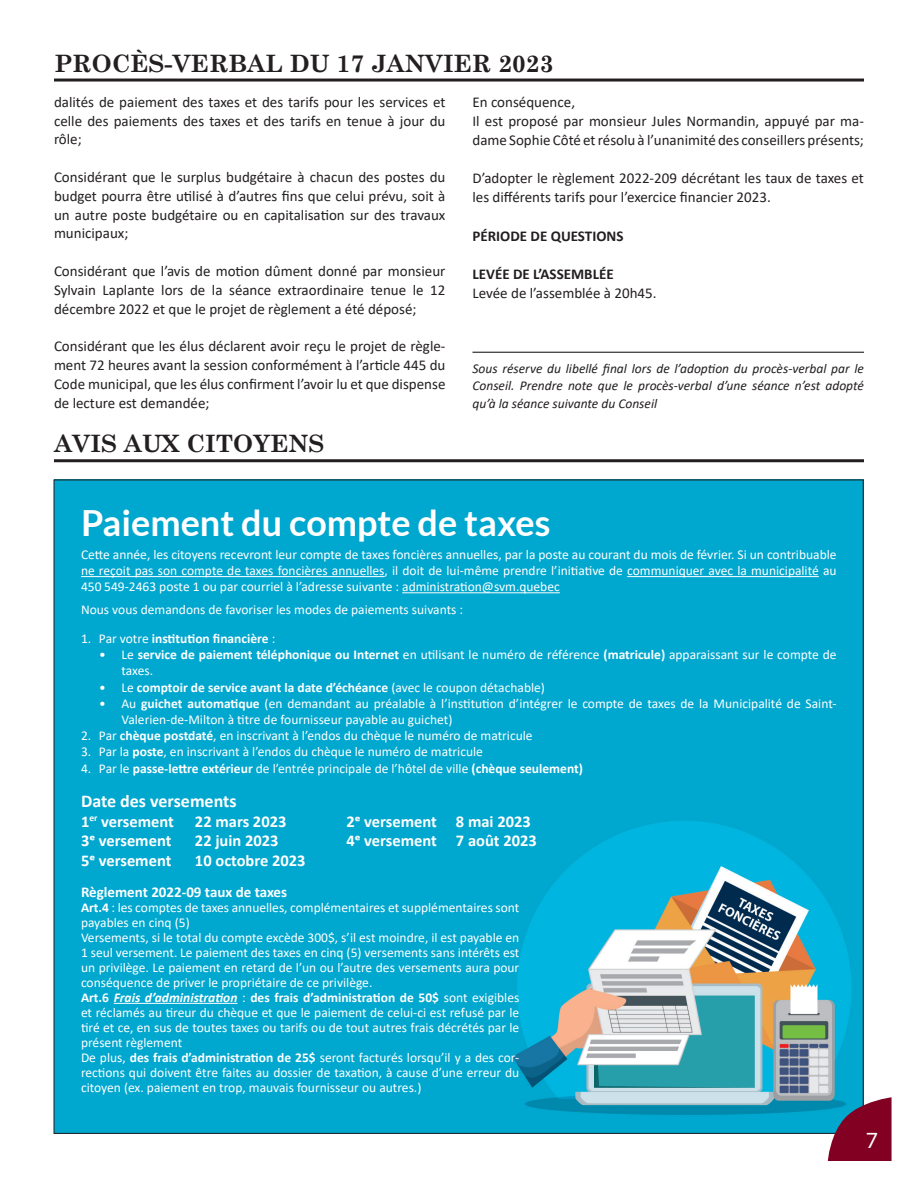
<style>
.page{position:relative;width:918px;height:1188px;background:#fff}
.page>*{position:absolute;margin:0;border:0;box-sizing:border-box;transform-origin:0 0}
.t1{font:700 36px "Lato";color:#fff}
.titre{font:700 24px "Century Schoolbook";color:#231f20}
.t2{font:21px "Lato";color:#fff}
.t3{font:700 18px "Calibri";color:#fff}
.t4{font:700 16.5px "Calibri";color:#fff}
.PV-TXT{font:15px/18.8px "Calibri";color:#231f20;text-align:justify}
.PV_-_titre{font:700 15px "Calibri";color:#231f20}
.t5{font:700 15px "Calibri";color:#fff}
.t6{font:13.5px/15px "Calibri";color:#fff;text-align:justify}
.PV_-_SOUS_RESERVE{font:italic 13.5px/17.4px "Calibri";color:#231f20;text-align:justify}
.t7{font:700 13.5px "Calibri";color:#fff}
.s1{font-weight:400}
.s2{font-weight:700}
.s3{font-weight:700;font-style:italic}
</style>
<div class="page">
<hr style="left:54px;top:459px;width:810px;height:3px;background:#231f20">
<hr style="left:54px;top:79px;width:810px;height:3px;background:#231f20">
<hr style="left:472px;top:352px;width:392px;height:1px;background:#231f20">
<img style="left:56px;top:482px;width:806px;height:650px">
<hr style="left:81px;top:576px;width:304px;height:1px;background:#fff">
<hr style="left:627px;top:576px;width:192px;height:1px;background:#fff">
<hr style="left:402px;top:592px;width:158px;height:1px;background:#fff">
<hr style="left:114px;top:1003px;width:124px;height:1px;background:#fff">
<svg style="left:828px;top:1097px;width:64px;height:64px;background:#6f2c4d"></svg>
<p class="titre" style="left:54px;top:44px;width:501px">PROCÈS-VERBAL DU 17 JANVIER 2023</p>
<p class="PV-TXT" style="left:54px;top:92px;width:393px">dalités de paiement des taxes et des tarifs pour les services et celle des paiements des taxes et des tarifs en tenue à jour du rôle;</p>
<p class="PV-TXT" style="left:54px;top:167px;width:393px">Considérant que le surplus budgétaire à chacun des postes du budget pourra être utilisé à d’autres fins que celui prévu, soit à un autre poste budgétaire ou en capitalisation sur des travaux municipaux;</p>
<p class="PV-TXT" style="left:54px;top:261px;width:393px">Considérant que l’avis de motion dûment donné par monsieur Sylvain Laplante lors de la séance extraordinaire tenue le 12 décembre 2022 et que le projet de règlement a été déposé;</p>
<p class="PV-TXT" style="left:54px;top:337px;width:393px">Considérant que les élus déclarent avoir reçu le projet de règle&shy;ment 72 heures avant la session conformément à l’article 445 du Code municipal, que les élus confirment l’avoir lu et que dispense de lecture est demandée;</p>
<p class="PV-TXT" style="left:472px;top:92px;width:104px">En conséquence,</p>
<p class="PV-TXT" style="left:472px;top:111px;width:393px;line-height:19.2px">Il est proposé par monsieur Jules Normandin, appuyé par ma&shy;dame Sophie Côté et résolu à l’unanimité des conseillers présents;</p>
<p class="PV-TXT" style="left:472px;top:168px;width:393px;line-height:19.2px">D’adopter le règlement 2022-209 décrétant les taux de taxes et les différents tarifs pour l’exercice financier 2023.</p>
<p class="PV_-_titre" style="left:472px;top:225px;width:152px">PÉRIODE DE QUESTIONS</p>
<p class="PV_-_titre" style="left:472px;top:264px;width:143px">LEVÉE DE L’ASSEMBLÉE</p>
<p class="PV-TXT" style="left:472px;top:284px;width:186px">Levée de l’assemblée à 20h45.</p>
<p class="PV_-_SOUS_RESERVE" style="left:472px;top:359px;width:393px">Sous réserve du libellé final lors de l’adoption du procès-verbal par le Conseil. Prendre note que le procès-verbal d’une séance n’est adopté qu’à la séance suivante du Conseil</p>
<p class="titre" style="left:54px;top:425px;width:272px">AVIS AUX CITOYENS</p>
<p class="t1" style="left:81px;top:502px;width:471px">Paiement du compte de taxes</p>
<p class="t6" style="left:81px;top:546px;width:757px;line-height:16.2px">Cette année, les citoyens recevront leur compte de taxes foncières annuelles, par la poste au courant du mois de février. Si un contribuable ne reçoit pas son compte de taxes foncières annuelles, il doit de lui-même prendre l’initiative de communiquer avec la municipalité au 450 549-2463 poste 1 ou par courriel à l’adresse suivante : administration@svm.quebec</p>
<p class="t6" style="left:81px;top:602px;width:384px">Nous vous demandons de favoriser les modes de paiements suivants :</p>
<p class="t7" style="left:81px;top:629px;width:196px"><span class="s1">1. Par votre</span> institution financière <span class="s1">:</span></p>
<p class="t6" style="left:122px;top:646px;width:717px;line-height:16.2px;text-indent:-22px">• Le <span class="s2">service de paiement téléphonique ou Internet</span> en utilisant le numéro de référence <span class="s2">(matricule)</span> apparaissant sur le compte de taxes.</p>
<p class="t7" style="left:99px;top:678px;width:448px"><span class="s1">• Le</span> comptoir de service avant la date d’échéance <span class="s1">(avec le coupon détachable)</span></p>
<p class="t6" style="left:122px;top:695px;width:717px;line-height:16.2px;text-indent:-22px">• Au <span class="s2">guichet automatique</span> (en demandant au préalable à l’institution d’intégrer le compte de taxes de la Municipalité de Saint-<br>Valerien-de-Milton à titre de fournisseur payable au guichet)</p>
<p class="t6" style="left:81px;top:728px;width:453px">2. Par <span class="s2">chèque postdaté</span>, en inscrivant à l’endos du chèque le numéro de matricule</p>
<p class="t6" style="left:81px;top:744px;width:403px">3. Par la <span class="s2">poste</span>, en inscrivant à l’endos du chèque le numéro de matricule</p>
<p class="t6" style="left:81px;top:760px;width:504px">4. Par le <span class="s2">passe-lettre extérieur</span> de l’entrée principale de l’hôtel de ville <span class="s2">(chèque seulement)</span></p>
<p class="t3" style="left:81px;top:788px;width:157px">Date des versements</p>
<p class="t4" style="left:81px;top:809px;width:94px">1<sup>er</sup> versement</p>
<p class="t4" style="left:195px;top:809px;width:93px">22 mars 2023</p>
<p class="t4" style="left:347px;top:809px;width:186px">2e versement 8 mai 2023</p>
<p class="t4" style="left:81px;top:829px;width:92px">3e versement</p>
<p class="t4" style="left:195px;top:829px;width:85px">22 juin 2023</p>
<p class="t4" style="left:347px;top:829px;width:192px">4e versement 7 août 2023</p>
<p class="t4" style="left:81px;top:849px;width:92px">5e versement</p>
<p class="t4" style="left:195px;top:849px;width:112px">10 octobre 2023</p>
<p class="t5" style="left:81px;top:881px;width:208px">Règlement 2022-09 taux de taxes</p>
<p class="t6" style="left:81px;top:900px;width:440px"><span class="s2">Art.4</span> : les comptes de taxes annuelles, complémentaires et supplémentaires sont payables en cinq (5)</p>
<p class="t6" style="left:81px;top:930px;width:440px">Versements, si le total du compte excède 300$, s’il est moindre, il est payable en 1 seul versement. Le paiement des taxes en cinq (5) versements sans intérêts est un privilège. Le paiement en retard de l’un ou l’autre des versements aura pour conséquence de priver le propriétaire de ce privilège.</p>
<p class="t6" style="left:81px;top:990px;width:440px"><span class="s2">Art.6</span> <span class="s3">Frais d’administration</span> : <span class="s2">des frais d’administration de 50$</span> sont exigibles et réclamés au tireur du chèque et que le paiement de celui-ci est refusé par le tiré et ce, en sus de toutes taxes ou tarifs ou de tout autres frais décrétés par le présent règlement</p>
<p class="t6" style="left:81px;top:1050px;width:440px">De plus, <span class="s2">des frais d’administration de 25$</span> seront facturés lorsqu’il y a des cor&shy;rections qui doivent être faites au dossier de taxation, à cause d’une erreur du citoyen (ex. paiement en trop, mauvais fournisseur ou autres.)</p>
<h3 class="t2" style="left:866px;top:1128px;width:14px">7</h3>
</div>
